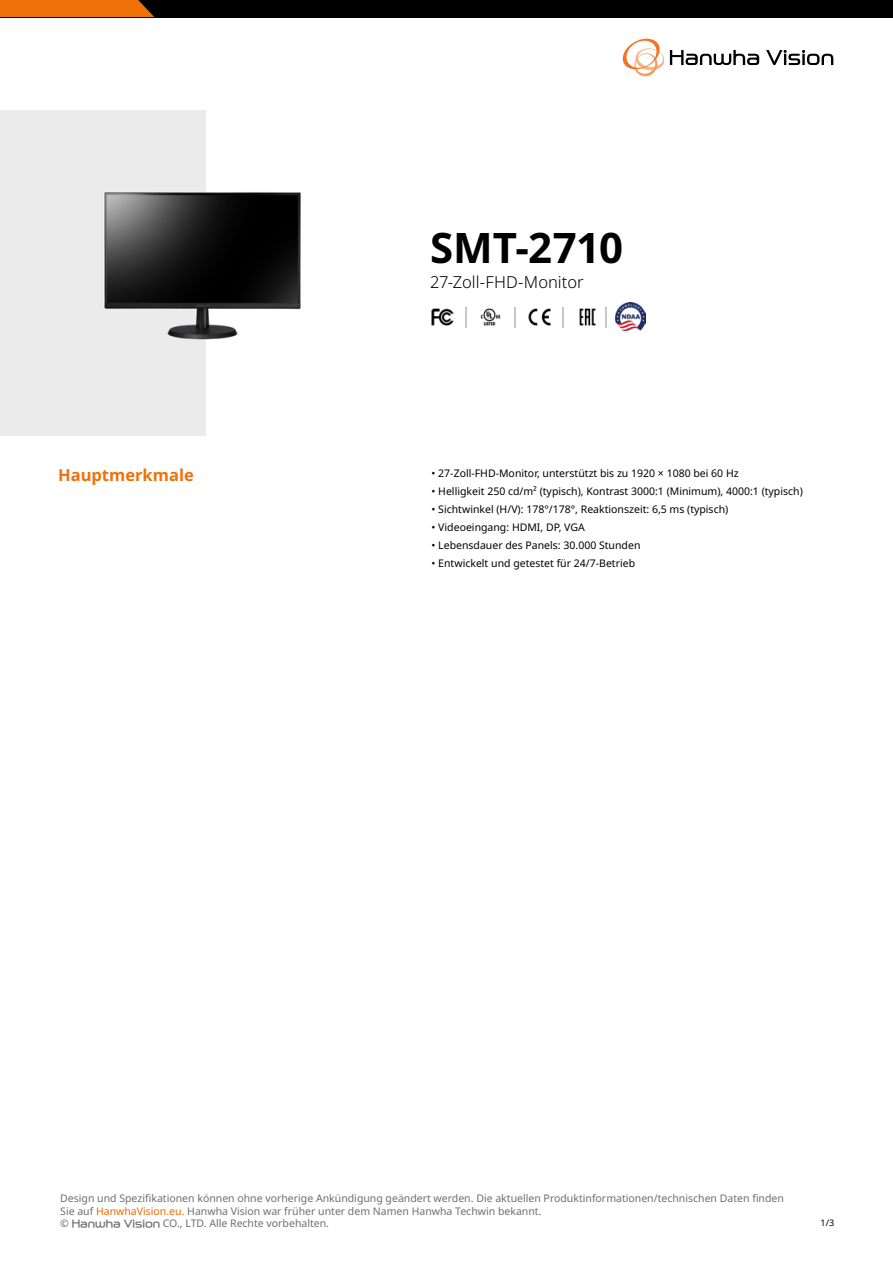
<style>
.page{position:relative;width:893px;height:1263px;background:#fff}
.page>*{position:absolute;margin:0;border:0;box-sizing:border-box;transform-origin:0 0}
.t1{font:700 42px "Noto Sans";letter-spacing:-.005em;color:#000}
.t2{font:300 16.5px "Noto Sans";color:#000}
.t3{font:700 16.5px "Noto Sans";color:#ee7209}
.t4{font:10.5px "Noto Sans";color:#000}
.t5{font:10.5px/12.6px "Noto Sans";color:#706f6f}
.t6{font:9px "Noto Sans";color:#000}
.s1{color:#ed6b06}
.s2{font-family:"Hanwha R"}
</style>
<div class="page">
<div style="left:0;top:0;width:893px;height:17px;background:#000"></div>
<div style="left:0;top:0;width:154px;height:17px;background:#ee7209"></div>
<svg style="left:622px;top:38px;width:137px;height:39px"></svg>
<svg style="left:766px;top:50px;width:67px;height:15px"></svg>
<img style="left:431px;top:309px;width:23px;height:16px">
<img style="left:480px;top:309px;width:21px;height:16px">
<img style="left:528px;top:309px;width:23px;height:16px">
<img style="left:579px;top:309px;width:17px;height:16px">
<svg style="left:466px;top:307px;width:1px;height:21px"></svg>
<svg style="left:514px;top:307px;width:1px;height:21px"></svg>
<svg style="left:563px;top:307px;width:1px;height:21px"></svg>
<svg style="left:605px;top:307px;width:1px;height:21px"></svg>
<img style="left:615px;top:303px;width:31px;height:27px">
<div style="left:0;top:110px;width:205px;height:325px;background:#ebebeb"></div>
<img style="left:104px;top:153px;width:197px;height:225px">
<h1 class="t1" style="left:430px;top:224px;width:195px">SMT-2710</h1>
<h2 class="t2" style="left:430px;top:273px;width:155px">27-Zoll-FHD-Monitor</h2>
<h2 class="t3" style="left:58px;top:466px;width:137px">Hauptmerkmale</h2>
<p class="t4" style="left:432px;top:468px;width:309px">• 27-Zoll-FHD-Monitor, unterstützt bis zu 1920 × 1080 bei 60 Hz</p>
<p class="t4" style="left:432px;top:486px;width:373px">• Helligkeit 250 cd/m² (typisch), Kontrast 3000:1 (Minimum), 4000:1 (typisch)</p>
<p class="t4" style="left:432px;top:504px;width:298px">• Sichtwinkel (H/V): 178°/178°, Reaktionszeit: 6,5 ms (typisch)</p>
<p class="t4" style="left:432px;top:522px;width:155px">• Videoeingang: HDMI, DP, VGA</p>
<p class="t4" style="left:432px;top:540px;width:210px">• Lebensdauer des Panels: 30.000 Stunden</p>
<p class="t4" style="left:432px;top:558px;width:205px">• Entwickelt und getestet für 24/7-Betrieb</p>
<p class="t5" style="left:60px;top:1192px;width:725px">Design und Spezifikationen können ohne vorherige Ankündigung geändert werden. Die aktuellen Produktinformationen/technischen Daten finden<br>Sie auf <span class="s1">HanwhaVision.eu.</span> Hanwha Vision war früher unter dem Namen Hanwha Techwin bekannt.<br>© <span class="s2">Hanwha Vision</span> CO., LTD. Alle Rechte vorbehalten.</p>
<p class="t6" style="left:820px;top:1218px;width:15px">1/3</p>
</div>
